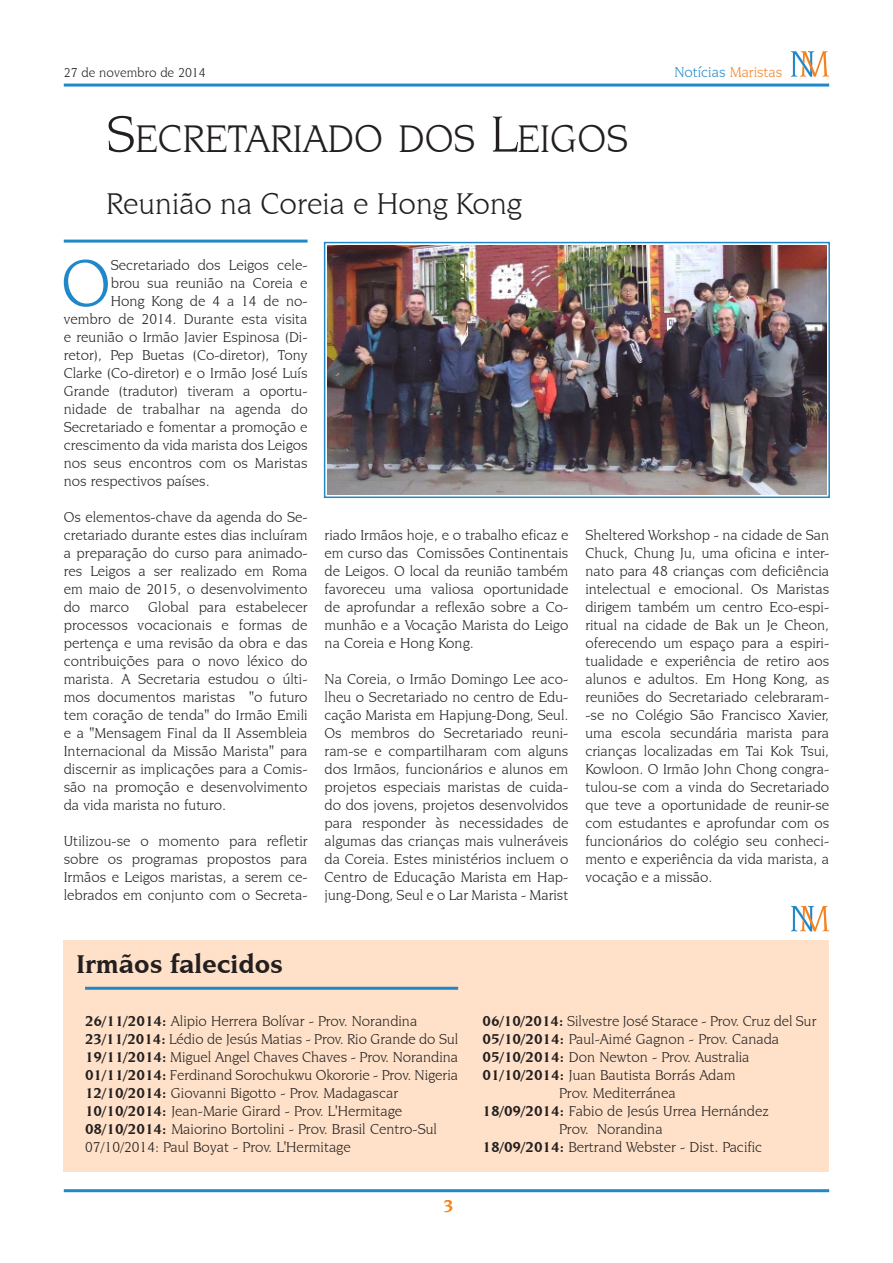
<style>
.page{position:relative;width:893px;height:1263px;background:#fff}
.page>*{position:absolute;margin:0;border:0;box-sizing:border-box;transform-origin:0 0}
.paragrafo4ComMaiuscu{font:70.2px "Novarese IT Cby BT";color:#2088c9}
.Titolo{font:40.5px "Novarese IT Cby BT";color:#231f20}
.Sottotitolo{font:31.5px "Novarese IT Cby BT";color:#231f20}
.Sottotitolo-2{font:700 27px "Novarese IT Cby BT";color:#231f20}
.Normale{font:700 18px "Novarese IT Cby BT";color:#f58220}
.paragrafo4{font:15px/18px "Novarese IT Cby BT";color:#231f20;text-align:justify}
.paragrafoSemDopo{font:15px "Novarese IT Cby BT";color:#231f20}
.paragrafo4ComMaiuscu-2{font:15px "Novarese IT Cby BT";color:#231f20}
.Normale-2{font:15px "Novarese IT Cby BT";color:#2088c9}
.Normale-3{font:13.5px "Novarese IT Cby BT";color:#231f20}
.s1{color:#f58220}
.s2{font-size:54px}
.s3{font-weight:700}
</style>
<div class="page">
<hr style="left:64px;top:1189px;width:765px;height:3px;background:#2088c9">
<hr style="left:64px;top:84px;width:765px;height:3px;background:#2088c9">
<svg style="left:791px;top:51px;width:38px;height:26px"></svg>
<hr style="left:64px;top:240px;width:244px;height:3px;background:#2088c9">
<svg style="left:791px;top:906px;width:38px;height:25px"></svg>
<div style="left:64px;top:940px;width:765px;height:231px;background:#fee1c8"></div>
<img style="left:328px;top:246px;width:498px;height:248px">
<div style="left:324px;top:242px;width:506px;height:256px;border:2px solid #2088c9"></div>
<hr style="left:85px;top:987px;width:373px;height:3px;background:#2088c9">
<p class="Normale-3" style="left:64px;top:64px;width:144px">27 de novembro de 2014</p>
<p class="Normale-2" style="left:674px;top:63px;width:110px">Notícias <span class="s1">Maristas</span></p>
<p class="Titolo" style="left:106px;top:114px;width:523px"><span class="s2">S</span>ECRETARIADO DOS <span class="s2">L</span>EIGOS</p>
<p class="Sottotitolo" style="left:106px;top:185px;width:417px">Reunião na Coreia e Hong Kong</p>
<p class="paragrafo4ComMaiuscu" style="left:61px;top:241px;width:52px">O</p>
<p class="paragrafo4ComMaiuscu-2" style="left:111px;top:256px;width:198px">Secretariado dos Leigos cele-</p>
<p class="paragrafo4ComMaiuscu-2" style="left:111px;top:274px;width:198px">brou sua reunião na Coreia e</p>
<p class="paragrafo4ComMaiuscu-2" style="left:111px;top:292px;width:198px">Hong Kong de 4 a 14 de no-</p>
<p class="paragrafo4ComMaiuscu-2" style="left:64px;top:310px;width:245px">vembro de 2014. Durante esta visita</p>
<p class="paragrafo4ComMaiuscu-2" style="left:64px;top:328px;width:245px">e reunião o Irmão Javier Espinosa (Di-</p>
<p class="paragrafo4ComMaiuscu-2" style="left:64px;top:346px;width:245px">retor), Pep Buetas (Co-diretor), Tony</p>
<p class="paragrafo4ComMaiuscu-2" style="left:64px;top:364px;width:245px">Clarke (Co-diretor) e o Irmão José Luís</p>
<p class="paragrafo4ComMaiuscu-2" style="left:64px;top:382px;width:245px">Grande (tradutor) tiveram a oportu-</p>
<p class="paragrafo4ComMaiuscu-2" style="left:64px;top:400px;width:245px">nidade de trabalhar na agenda do</p>
<p class="paragrafo4ComMaiuscu-2" style="left:64px;top:418px;width:245px">Secretariado e fomentar a promoção e</p>
<p class="paragrafo4ComMaiuscu-2" style="left:64px;top:436px;width:245px">crescimento da vida marista dos Leigos</p>
<p class="paragrafo4ComMaiuscu-2" style="left:64px;top:454px;width:245px">nos seus encontros com os Maristas</p>
<p class="paragrafo4ComMaiuscu-2" style="left:64px;top:472px;width:147px">nos respectivos países.</p>
<p class="paragrafo4" style="left:64px;top:508px;width:245px">Os elementos-chave da agenda do Se&shy;cretariado durante estes dias incluíram a preparação do curso para animado&shy;res Leigos a ser realizado em Roma em maio de 2015, o desenvolvimento do marco</p>
<p class="paragrafo4" style="left:64px;top:598px;width:245px;text-indent:84px">Global para estabelecer processos vocacionais e formas de pertença e uma revisão da obra e das contribuições para o novo léxico do marista. A Secretaria estudou o últi&shy;mos documentos maristas "o futuro tem coração de tenda" do Irmão Emili e a "Mensagem Final da II Assembleia Internacional da Missão Marista" para discernir as implicações para a Comis&shy;são na promoção e desenvolvimento da vida marista no futuro.</p>
<p class="paragrafo4" style="left:64px;top:832px;width:245px">Utilizou-se o momento para refletir sobre os programas propostos para Irmãos e Leigos maristas, a serem ce&shy;lebrados em conjunto com o Secreta-</p>
<p class="paragrafo4" style="left:325px;top:526px;width:245px">riado Irmãos hoje, e o trabalho eficaz e em curso das Comissões Continentais de Leigos. O local da reunião também favoreceu uma valiosa oportunidade de aprofundar a reflexão sobre a Co&shy;munhão e a Vocação Marista do Leigo na Coreia e Hong Kong.</p>
<p class="paragrafo4" style="left:325px;top:670px;width:245px">Na Coreia, o Irmão Domingo Lee aco&shy;lheu o Secretariado no centro de Edu&shy;cação Marista em Hapjung-Dong, Seul.<br>Os membros do Secretariado reuni&shy;ram-se e compartilharam com alguns dos Irmãos, funcionários e alunos em projetos especiais maristas de cuida&shy;do dos jovens, projetos desenvolvidos para responder às necessidades de algumas das crianças mais vulneráveis da Coreia. Estes ministérios incluem o Centro de Educação Marista em Hap&shy;jung-Dong, Seul e o Lar Marista - Marist</p>
<p class="paragrafo4" style="left:585px;top:526px;width:245px">Sheltered Workshop - na cidade de San Chuck, Chung Ju, uma oficina e inter&shy;nato para 48 crianças com deficiência intelectual e emocional. Os Maristas dirigem também um centro Eco-espi&shy;ritual na cidade de Bak un Je Cheon, oferecendo um espaço para a espiri&shy;tualidade e experiência de retiro aos alunos e adultos. Em Hong Kong, as reuniões do Secretariado celebraram--se no Colégio São Francisco Xavier, uma escola secundária marista para crianças localizadas em Tai Kok Tsui, Kowloon. O Irmão John Chong congra&shy;tulou-se com a vinda do Secretariado que teve a oportunidade de reunir-se com estudantes e aprofundar com os funcionários do colégio seu conheci&shy;mento e experiência da vida marista, a vocação e a missão.</p>
<p class="Sottotitolo-2" style="left:77px;top:947px;width:208px">Irmãos falecidos</p>
<p class="paragrafoSemDopo" style="left:85px;top:1012px;width:334px"><span class="s3">26/11/2014:</span> Alipio Herrera Bolívar - Prov. Norandina</p>
<p class="paragrafoSemDopo" style="left:85px;top:1030px;width:375px"><span class="s3">23/11/2014:</span> Lédio de Jesús Matias - Prov. Rio Grande do Sul</p>
<p class="paragrafoSemDopo" style="left:85px;top:1048px;width:375px"><span class="s3">19/11/2014:</span> Miguel Angel Chaves Chaves - Prov. Norandina</p>
<p class="paragrafoSemDopo" style="left:85px;top:1066px;width:375px"><span class="s3">01/11/2014:</span> Ferdinand Sorochukwu Okororie - Prov. Nigeria</p>
<p class="paragrafoSemDopo" style="left:85px;top:1084px;width:315px"><span class="s3">12/10/2014:</span> Giovanni Bigotto - Prov. Madagascar</p>
<p class="paragrafoSemDopo" style="left:85px;top:1102px;width:319px"><span class="s3">10/10/2014:</span> Jean-Marie Girard - Prov. L'Hermitage</p>
<p class="paragrafoSemDopo" style="left:85px;top:1120px;width:353px"><span class="s3">08/10/2014:</span> Maiorino Bortolini - Prov. Brasil Centro-Sul</p>
<p class="paragrafoSemDopo" style="left:85px;top:1138px;width:267px">07/10/2014: Paul Boyat - Prov. L'Hermitage</p>
<p class="Normale" style="left:443px;top:1195px;width:12px">3</p>
<p class="paragrafoSemDopo" style="left:483px;top:1012px;width:335px"><span class="s3">06/10/2014:</span> Silvestre José Starace - Prov. Cruz del Sur</p>
<p class="paragrafoSemDopo" style="left:483px;top:1030px;width:298px"><span class="s3">05/10/2014:</span> Paul-Aimé Gagnon - Prov. Canada</p>
<p class="paragrafoSemDopo" style="left:483px;top:1048px;width:268px"><span class="s3">05/10/2014:</span> Don Newton - Prov. Australia</p>
<p class="paragrafoSemDopo" style="left:483px;top:1066px;width:254px"><span class="s3">01/10/2014:</span> Juan Bautista Borrás Adam</p>
<p class="paragrafoSemDopo" style="left:559px;top:1084px;width:118px">Prov. Mediterránea</p>
<p class="paragrafoSemDopo" style="left:483px;top:1102px;width:288px"><span class="s3">18/09/2014:</span> Fabio de Jesús Urrea Hernández</p>
<p class="paragrafoSemDopo" style="left:559px;top:1120px;width:105px">Prov. Norandina</p>
<p class="paragrafoSemDopo" style="left:483px;top:1138px;width:281px"><span class="s3">18/09/2014:</span> Bertrand Webster - Dist. Pacific</p>
</div>
